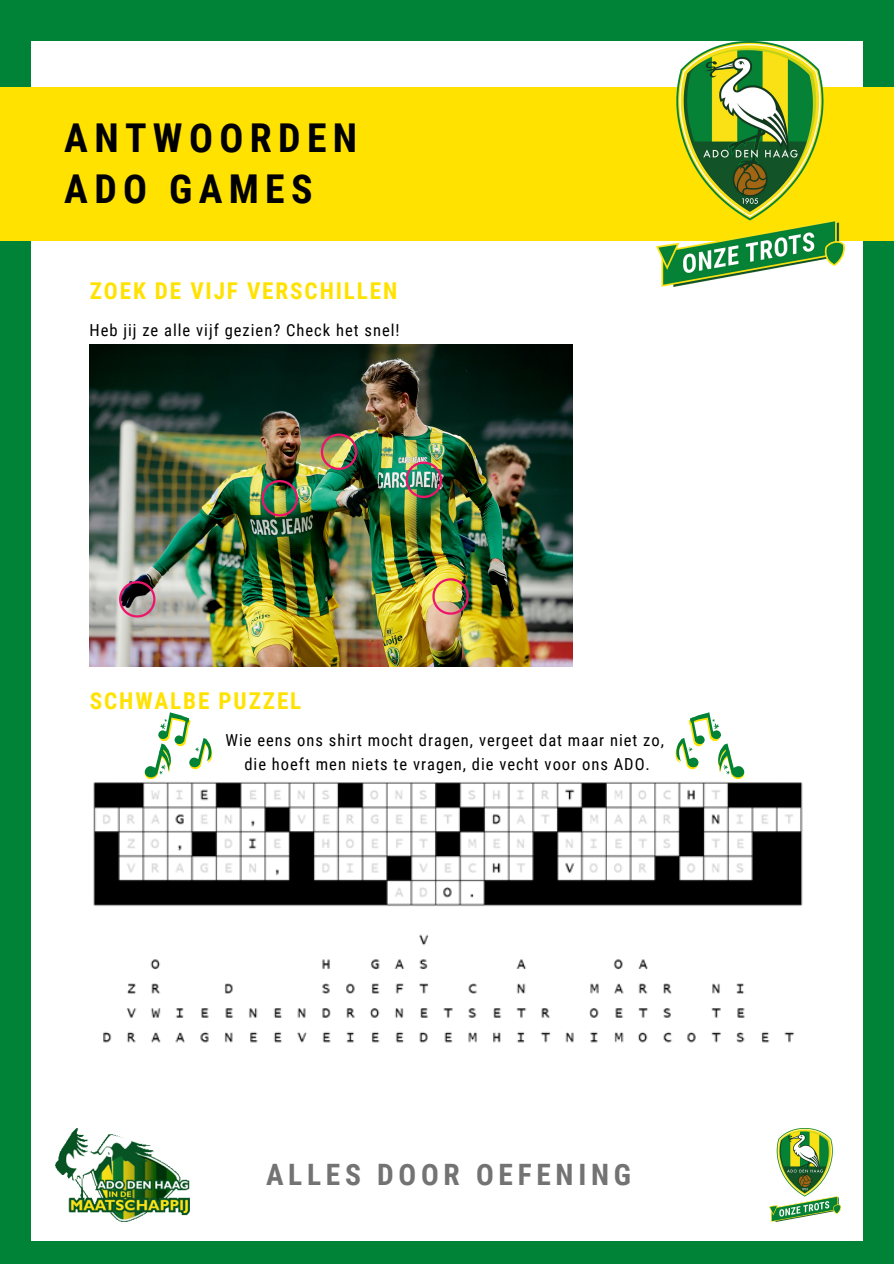
<style>
.page{position:relative;width:894px;height:1264px;background:#fff}
.page>*{position:absolute;margin:0;border:0;box-sizing:border-box;transform-origin:0 0}
.t1{font:700 39.75px "Roboto Condensed";letter-spacing:.16em;color:#000}
.t2{font:700 29.4px "Roboto Condensed";letter-spacing:.16em;color:#737373}
.t3{font:700 23.25px "Roboto Condensed";letter-spacing:.08em;color:#ffe200}
.t4{font:16.5px "Roboto Condensed";letter-spacing:.06em;color:#000}
</style>
<div class="page">
<div style="left:0;top:0;width:893px;height:1263px;background:#008237"></div>
<div style="left:32px;top:42px;width:830px;height:1198px;background:#fff"></div>
<div style="left:0;top:87px;width:893px;height:154px;background:#ffe200"></div>
<img style="left:55px;top:1128px;width:135px;height:93px">
<img style="left:769px;top:1128px;width:71px;height:93px">
<img style="left:656px;top:42px;width:188px;height:244px">
<img style="left:89px;top:345px;width:483px;height:321px">
<img style="left:93px;top:779px;width:710px;height:264px">
<svg style="left:144px;top:712px;width:68px;height:67px"></svg>
<svg style="left:675px;top:712px;width:70px;height:67px"></svg>
<p class="t1" style="left:64px;top:115px;width:294px">ANTWOORDEN</p>
<p class="t1" style="left:64px;top:166px;width:250px">ADO GAMES</p>
<p class="t3" style="left:90px;top:277px;width:309px">ZOEK DE VIJF VERSCHILLEN</p>
<p class="t4" style="left:89px;top:320px;width:311px">Heb jij ze alle vijf gezien? Check het snel!</p>
<p class="t3" style="left:90px;top:687px;width:213px">SCHWALBE PUZZEL</p>
<p class="t4" style="left:225px;top:730px;width:440px">Wie eens ons shirt mocht dragen, vergeet dat maar niet zo,</p>
<p class="t4" style="left:244px;top:755px;width:407px">die hoeft men niets te vragen, die vecht voor ons ADO.</p>
<p class="t2" style="left:266px;top:1157px;width:366px">ALLES DOOR OEFENING</p>
</div>
